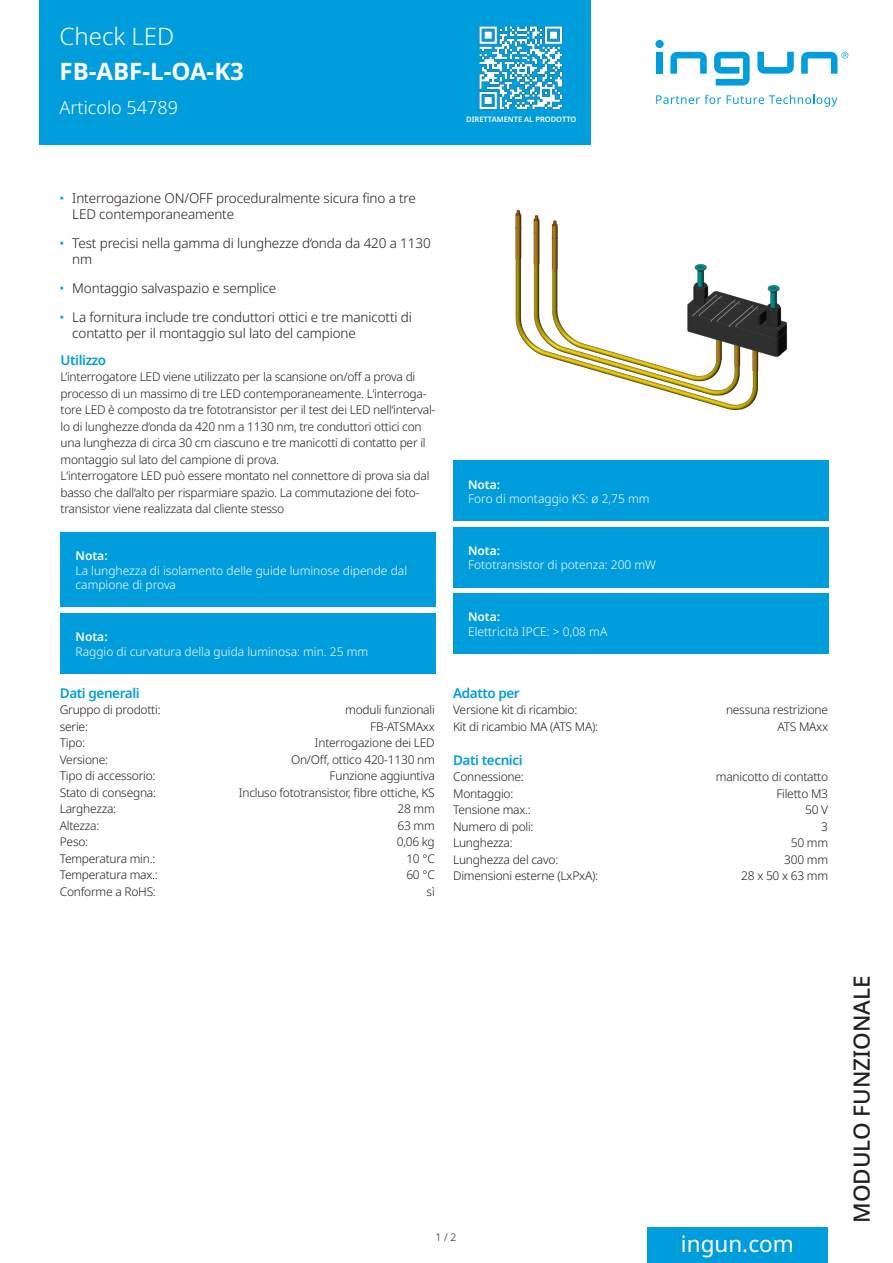
<style>
.page{position:relative;width:893px;height:1263px;background:#fff}
.page>*{position:absolute;margin:0;border:0;box-sizing:border-box;transform-origin:0 0}
.t1{font:700 24px "Noto Sans";color:#fff}
.t2{font:300 24px "Noto Sans";color:#fff}
.t3{font:500 22.5px "Noto Sans";color:#231f20}
.t4{font:22.5px "Noto Sans";color:#fff}
.t5{font:300 18px "Noto Sans";color:#fff}
.t6{font:300 13.5px/16.2px "Noto Sans";letter-spacing:-.01em;color:#23181c}
.t7{font:600 13.5px "Noto Sans";letter-spacing:-.03em;color:#009ddc}
.t8{font:300 12px/16.5px "Noto Sans";letter-spacing:-.02em;color:#23181c}
.t9{font:300 12px/14.4px "Noto Sans";color:#fff}
.t10{font:600 12px "Noto Sans";color:#fff}
.t11{font:300 10.5px "Noto Sans";color:#23181c}
.t12{font:600 7.5px "Noto Sans";color:#fff}
</style>
<div class="page">
<div style="left:40px;top:0;width:551px;height:145px;background:#009ddc"></div>
<div style="left:647px;top:1228px;width:181px;height:35px;background:#009ddc"></div>
<img style="left:480px;top:27px;width:83px;height:83px">
<div style="left:656px;top:52px;width:7px;height:22px;background:#009ddc"></div>
<svg style="left:670px;top:52px;width:37px;height:22px"></svg>
<svg style="left:714px;top:52px;width:36px;height:34px"></svg>
<svg style="left:757px;top:52px;width:37px;height:22px"></svg>
<div style="left:655px;top:40px;width:9px;height:8px;background:#009ddc;border-radius:50%"></div>
<svg style="left:801px;top:52px;width:47px;height:22px"></svg>
<svg style="left:656px;top:95px;width:65px;height:9px"></svg>
<svg style="left:727px;top:95px;width:110px;height:12px"></svg>
<div style="left:453px;top:461px;width:375px;height:60px;background:#009ddc"></div>
<div style="left:453px;top:527px;width:375px;height:60px;background:#009ddc"></div>
<div style="left:453px;top:593px;width:375px;height:60px;background:#009ddc"></div>
<div style="left:61px;top:533px;width:375px;height:74px;background:#009ddc"></div>
<div style="left:61px;top:613px;width:375px;height:60px;background:#009ddc"></div>
<img style="left:515px;top:209px;width:273px;height:201px">
<h1 class="t2" style="left:60px;top:23px;width:116px">Check LED</h1>
<h1 class="t1" style="left:60px;top:57px;width:186px">FB-ABF-L-OA-K3</h1>
<h3 class="t5" style="left:60px;top:97px;width:120px">Articolo 54789</h3>
<p class="t12" style="left:466px;top:115px;width:112px">DIRETTAMENTE AL PRODOTTO</p>
<p class="t6" style="left:72px;top:190px;width:345px">Interrogazione ON/OFF proceduralmente sicura fino a tre<br>LED contemporaneamente</p>
<p class="t6" style="left:72px;top:235px;width:360px">Test precisi nella gamma di lunghezze d‘onda da 420 a 1130 nm</p>
<p class="t6" style="left:72px;top:274px;width:341px;line-height:29px">Montaggio salvaspazio e semplice<br>La fornitura include tre conduttori ottici e tre manicotti di</p>
<p class="t6" style="left:72px;top:325px;width:285px">contatto per il montaggio sul lato del campione</p>
<p class="t7" style="left:61px;top:352px;width:47px">Utilizzo</p>
<p class="t8" style="left:61px;top:369px;width:376px">L’interrogatore LED viene utilizzato per la scansione on/off a prova di processo di un massimo di tre LED contemporaneamente. L‘interroga&shy;tore LED è composto da tre fototransistor per il test dei LED nell‘interval&shy;lo di lunghezze d‘onda da 420 nm a 1130 nm, tre conduttori ottici con una lunghezza di circa 30 cm ciascuno e tre manicotti di contatto per il montaggio sul lato del campione di prova.<br>L‘interrogatore LED può essere montato nel connettore di prova sia dal basso che dall‘alto per risparmiare spazio. La commutazione dei foto&shy;transistor viene realizzata dal cliente stesso</p>
<p class="t10" style="left:76px;top:549px;width:34px">Nota:</p>
<p class="t9" style="left:76px;top:563px;width:333px">La lunghezza di isolamento delle guide luminose dipende dal campione di prova</p>
<p class="t10" style="left:76px;top:630px;width:34px">Nota:</p>
<p class="t9" style="left:76px;top:644px;width:294px">Raggio di curvatura della guida luminosa: min. 25 mm</p>
<p class="t7" style="left:60px;top:685px;width:82px">Dati generali</p>
<p class="t8" style="left:60px;top:702px;width:102px">Gruppo di prodotti:</p>
<p class="t8" style="left:345px;top:702px;width:91px">moduli funzionali</p>
<p class="t8" style="left:60px;top:718px;width:30px">serie:</p>
<p class="t8" style="left:370px;top:718px;width:66px">FB-ATSMAxx</p>
<p class="t8" style="left:60px;top:735px;width:27px">Tipo:</p>
<p class="t8" style="left:315px;top:735px;width:121px">Interrogazione dei LED</p>
<p class="t8" style="left:60px;top:751px;width:50px">Versione:</p>
<p class="t8" style="left:291px;top:751px;width:145px">On/Off, ottico 420-1130 nm</p>
<p class="t8" style="left:60px;top:768px;width:97px">Tipo di accessorio:</p>
<p class="t8" style="left:330px;top:768px;width:107px">Funzione aggiuntiva</p>
<p class="t8" style="left:60px;top:784px;width:98px">Stato di consegna:</p>
<p class="t8" style="left:239px;top:784px;width:197px">Incluso fototransistor, fibre ottiche, KS</p>
<p class="t8" style="left:60px;top:801px;width:58px">Larghezza:</p>
<p class="t8" style="left:397px;top:801px;width:39px">28 mm</p>
<p class="t8" style="left:60px;top:817px;width:41px">Altezza:</p>
<p class="t8" style="left:397px;top:817px;width:39px">63 mm</p>
<p class="t8" style="left:60px;top:834px;width:30px">Peso:</p>
<p class="t8" style="left:397px;top:834px;width:40px">0,06 kg</p>
<p class="t8" style="left:60px;top:850px;width:97px">Temperatura min.:</p>
<p class="t8" style="left:406px;top:850px;width:30px">10 °C</p>
<p class="t8" style="left:60px;top:867px;width:100px">Temperatura max.:</p>
<p class="t8" style="left:406px;top:867px;width:30px">60 °C</p>
<p class="t8" style="left:60px;top:883px;width:98px">Conforme a RoHS:</p>
<p class="t8" style="left:427px;top:883px;width:10px">sì</p>
<p class="t10" style="left:468px;top:477px;width:34px">Nota:</p>
<p class="t9" style="left:468px;top:492px;width:183px">Foro di montaggio KS: ø 2,75 mm</p>
<p class="t10" style="left:468px;top:544px;width:34px">Nota:</p>
<p class="t9" style="left:468px;top:558px;width:189px">Fototransistor di potenza: 200 mW</p>
<p class="t10" style="left:468px;top:610px;width:34px">Nota:</p>
<p class="t9" style="left:468px;top:624px;width:141px">Elettricità IPCE: &gt; 0,08 mA</p>
<p class="t7" style="left:453px;top:685px;width:68px">Adatto per</p>
<p class="t8" style="left:453px;top:702px;width:126px">Versione kit di ricambio:</p>
<p class="t8" style="left:726px;top:702px;width:104px">nessuna restrizione</p>
<p class="t8" style="left:453px;top:718px;width:147px">Kit di ricambio MA (ATS MA):</p>
<p class="t8" style="left:777px;top:718px;width:52px">ATS MAxx</p>
<p class="t7" style="left:453px;top:752px;width:71px">Dati tecnici</p>
<p class="t8" style="left:453px;top:769px;width:72px">Connessione:</p>
<p class="t8" style="left:716px;top:769px;width:114px">manicotto di contatto</p>
<p class="t8" style="left:453px;top:785px;width:62px">Montaggio:</p>
<p class="t8" style="left:776px;top:785px;width:53px">Filetto M3</p>
<p class="t8" style="left:453px;top:802px;width:79px">Tensione max.:</p>
<p class="t8" style="left:805px;top:802px;width:25px">50 V</p>
<p class="t8" style="left:453px;top:818px;width:82px">Numero di poli:</p>
<p class="t8" style="left:821px;top:818px;width:8px">3</p>
<p class="t8" style="left:453px;top:835px;width:61px">Lunghezza:</p>
<p class="t8" style="left:791px;top:835px;width:39px">50 mm</p>
<p class="t8" style="left:453px;top:851px;width:107px">Lunghezza del cavo:</p>
<p class="t8" style="left:784px;top:851px;width:45px">300 mm</p>
<p class="t8" style="left:453px;top:868px;width:146px">Dimensioni esterne (LxPxA):</p>
<p class="t8" style="left:741px;top:868px;width:88px">28 x 50 x 63 mm</p>
<p class="t11" style="left:435px;top:1231px;width:23px">1 / 2</p>
<h2 class="t4" style="left:681px;top:1231px;width:114px">ingun.com</h2>
<h2 class="t3" style="left:849px;top:1223px;width:249px;rotate:-90deg">MODULO FUNZIONALE</h2>
</div>
